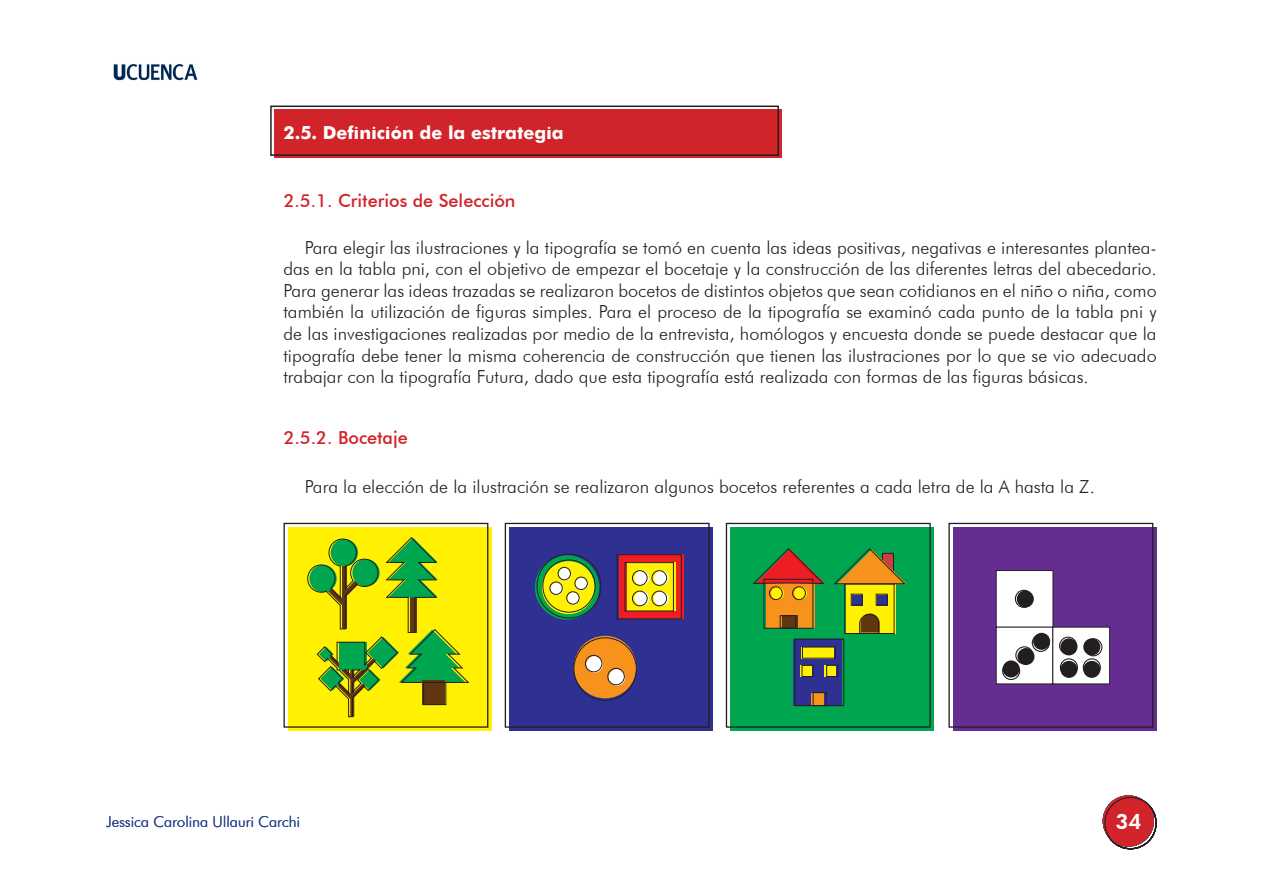
<style>
.page{position:relative;width:1263px;height:893px;background:#fff}
.page>*{position:absolute;margin:0;border:0;box-sizing:border-box;transform-origin:0 0}
.t1{font:800 21px "Futura BT";color:#fff}
.parrafos{font:300 18px/21.6px "Futura BT";color:#231f20;text-align:justify}
.Estilo_de_párrafo_1{font:500 18px "Futura BT";color:#d1232a}
.titulos_principales{font:700 18px "Futura";color:#fff}
.t2{font:300 15px "Futura BT";color:#253f8e}
</style>
<div class="page">
<div style="left:274px;top:109px;width:507px;height:49px;background:#d1232a"></div>
<div style="left:270px;top:106px;width:509px;height:50px;border:2px solid #231f20"></div>
<div style="left:288px;top:527px;width:204px;height:204px;background:#fff101"></div>
<div style="left:283px;top:523px;width:205px;height:205px;border:1px solid #231f20"></div>
<svg style="left:307px;top:537px;width:162px;height:180px"></svg>
<div style="left:422px;top:680px;width:23px;height:25px;background:#603711"></div>
<div style="left:423px;top:682px;width:23px;height:23px;border:1px solid #231f20"></div>
<div style="left:509px;top:527px;width:204px;height:204px;background:#2e3092"></div>
<div style="left:505px;top:523px;width:205px;height:205px;border:1px solid #231f20"></div>
<svg style="left:535px;top:555px;width:64px;height:65px"></svg>
<svg style="left:542px;top:561px;width:53px;height:53px;background:#eee304"></svg>
<div style="left:576px;top:578px;width:12px;height:12px;background:#fff;border-radius:50%"></div>
<div style="left:559px;top:568px;width:12px;height:12px;background:#fff;border-radius:50%"></div>
<div style="left:575px;top:577px;width:13px;height:13px;border:1px solid #231f20;border-radius:50%"></div>
<div style="left:558px;top:567px;width:13px;height:13px;border:1px solid #231f20;border-radius:50%"></div>
<svg style="left:567px;top:592px;width:13px;height:13px"></svg>
<div style="left:550px;top:583px;width:13px;height:12px;background:#fff;border-radius:50%"></div>
<div style="left:566px;top:591px;width:13px;height:13px;border:1px solid #231f20;border-radius:50%"></div>
<div style="left:550px;top:582px;width:13px;height:13px;border:1px solid #231f20;border-radius:50%"></div>
<div style="left:536px;top:554px;width:65px;height:64px;border:1px solid #231f20;border-radius:50%"></div>
<div style="left:542px;top:560px;width:53px;height:52px;border:1px solid #231f20;border-radius:50%"></div>
<div style="left:574px;top:636px;width:62px;height:62px;background:#f7931d;border-radius:50%"></div>
<div style="left:573px;top:637px;width:64px;height:64px;border:1px solid #231f20;border-radius:50%"></div>
<div style="left:609px;top:669px;width:16px;height:17px;background:#fff;border-radius:50%"></div>
<svg style="left:586px;top:656px;width:17px;height:17px"></svg>
<div style="left:607px;top:668px;width:18px;height:17px;border:1px solid #231f20;border-radius:50%"></div>
<div style="left:585px;top:655px;width:17px;height:17px;border:1px solid #231f20;border-radius:50%"></div>
<svg style="left:619px;top:555px;width:64px;height:64px"></svg>
<div style="left:627px;top:563px;width:48px;height:48px;background:#fff101"></div>
<svg style="left:634px;top:571px;width:15px;height:14px"></svg>
<div style="left:654px;top:571px;width:15px;height:14px;background:#fff;border-radius:50%"></div>
<svg style="left:634px;top:591px;width:15px;height:15px"></svg>
<svg style="left:654px;top:591px;width:15px;height:15px"></svg>
<div style="left:617px;top:554px;width:64px;height:65px;border:1px solid #231f20"></div>
<div style="left:625px;top:562px;width:49px;height:49px;border:1px solid #231f20"></div>
<div style="left:632px;top:570px;width:15px;height:16px;border:1px solid #231f20;border-radius:50%"></div>
<div style="left:652px;top:570px;width:15px;height:16px;border:1px solid #231f20;border-radius:50%"></div>
<div style="left:632px;top:591px;width:15px;height:15px;border:1px solid #231f20;border-radius:50%"></div>
<div style="left:652px;top:591px;width:15px;height:15px;border:1px solid #231f20;border-radius:50%"></div>
<div style="left:730px;top:527px;width:204px;height:204px;background:#00a54f"></div>
<div style="left:726px;top:523px;width:205px;height:205px;border:1px solid #231f20"></div>
<div style="left:765px;top:579px;width:49px;height:49px;background:#f7931d"></div>
<svg style="left:771px;top:587px;width:13px;height:13px"></svg>
<svg style="left:794px;top:587px;width:13px;height:13px"></svg>
<div style="left:782px;top:616px;width:15px;height:12px;background:#603711"></div>
<svg style="left:753px;top:548px;width:72px;height:36px"></svg>
<div style="left:769px;top:587px;width:13px;height:13px;border:1px solid #231f20;border-radius:50%"></div>
<div style="left:792px;top:587px;width:13px;height:13px;border:1px solid #231f20;border-radius:50%"></div>
<div style="left:780px;top:615px;width:16px;height:13px;border:1px solid #231f20"></div>
<div style="left:846px;top:584px;width:49px;height:49px;background:#fff101"></div>
<div style="left:844px;top:584px;width:50px;height:50px;border:1px solid #231f20"></div>
<svg style="left:834px;top:548px;width:73px;height:36px"></svg>
<div style="left:852px;top:595px;width:11px;height:11px;background:#2e3092"></div>
<svg style="left:877px;top:595px;width:11px;height:11px"></svg>
<svg style="left:859px;top:613px;width:21px;height:21px"></svg>
<div style="left:851px;top:594px;width:11px;height:11px;border:1px solid #231f20"></div>
<div style="left:793px;top:639px;width:49px;height:67px;background:#2e3092"></div>
<svg style="left:800px;top:665px;width:11px;height:11px"></svg>
<div style="left:825px;top:665px;width:11px;height:11px;background:#fff101"></div>
<div style="left:801px;top:647px;width:32px;height:11px;background:#fff101"></div>
<div style="left:811px;top:693px;width:13px;height:13px;background:#f7931d"></div>
<div style="left:795px;top:639px;width:49px;height:67px;border:1px solid #231f20"></div>
<div style="left:802px;top:665px;width:11px;height:12px;border:1px solid #231f20"></div>
<div style="left:826px;top:665px;width:12px;height:12px;border:1px solid #231f20"></div>
<div style="left:813px;top:692px;width:13px;height:14px;border:1px solid #231f20"></div>
<div style="left:953px;top:527px;width:204px;height:204px;background:#652d91"></div>
<div style="left:948px;top:523px;width:205px;height:205px;border:1px solid #231f20"></div>
<div style="left:996px;top:570px;width:57px;height:57px;background:#fff"></div>
<div style="left:996px;top:570px;width:57px;height:58px;border:1px solid #231f20"></div>
<div style="left:996px;top:627px;width:57px;height:57px;background:#fff"></div>
<div style="left:1053px;top:627px;width:56px;height:57px;background:#fff"></div>
<div style="left:1052px;top:627px;width:58px;height:57px;border:1px solid #231f20"></div>
<div style="left:1017px;top:648px;width:17px;height:17px;background:#231f20;border-radius:50%"></div>
<div style="left:1060px;top:638px;width:17px;height:17px;background:#231f20;border-radius:50%"></div>
<div style="left:1083px;top:638px;width:17px;height:17px;background:#231f20;border-radius:50%"></div>
<div style="left:1060px;top:661px;width:17px;height:17px;background:#231f20;border-radius:50%"></div>
<div style="left:1083px;top:661px;width:17px;height:17px;background:#231f20;border-radius:50%"></div>
<div style="left:1060px;top:658px;width:18px;height:18px;border:1px solid #231f20;border-radius:50%"></div>
<div style="left:1059px;top:637px;width:18px;height:18px;border:1px solid #231f20;border-radius:50%"></div>
<div style="left:1084px;top:638px;width:18px;height:18px;border:1px solid #231f20;border-radius:50%"></div>
<div style="left:1083px;top:658px;width:18px;height:18px;border:1px solid #231f20;border-radius:50%"></div>
<div style="left:1003px;top:660px;width:17px;height:17px;background:#231f20;border-radius:50%"></div>
<div style="left:1002px;top:662px;width:18px;height:18px;border:1px solid #231f20;border-radius:50%"></div>
<div style="left:1015px;top:646px;width:18px;height:18px;border:1px solid #231f20;border-radius:50%"></div>
<div style="left:1032px;top:634px;width:18px;height:18px;border:1px solid #231f20;border-radius:50%"></div>
<div style="left:1033px;top:633px;width:17px;height:17px;background:#231f20;border-radius:50%"></div>
<div style="left:1017px;top:590px;width:17px;height:17px;background:#231f20;border-radius:50%"></div>
<div style="left:1015px;top:590px;width:18px;height:18px;border:1px solid #231f20;border-radius:50%"></div>
<img style="left:113px;top:64px;width:85px;height:17px">
<div style="left:1103px;top:795px;width:51px;height:51px;background:#d1232a;border-radius:50%"></div>
<div style="left:1104px;top:797px;width:53px;height:52px;border:1px solid #231f20;border-radius:50%"></div>
<p class="titulos_principales" style="left:283px;top:119px;width:282px">2.5. Definición de la estrategia</p>
<p class="Estilo_de_párrafo_1" style="left:284px;top:189px;width:233px">2.5.1. Criterios de Selección</p>
<p class="parrafos" style="left:283px;top:236px;width:875px;text-indent:21px">Para elegir las ilustraciones y la tipografía se tomó en cuenta las ideas positivas, negativas e interesantes plantea&shy;das en la tabla pni, con el objetivo de empezar el bocetaje y la construcción de las diferentes letras del abecedario.<br>Para generar las ideas trazadas se realizaron bocetos de distintos objetos que sean cotidianos en el niño o niña, como también la utilización de figuras simples. Para el proceso de la tipografía se examinó cada punto de la tabla pni y de las investigaciones realizadas por medio de la entrevista, homólogos y encuesta donde se puede destacar que la tipografía debe tener la misma coherencia de construcción que tienen las ilustraciones por lo que se vio adecuado trabajar con la tipografía Futura, dado que esta tipografía está realizada con formas de las figuras básicas.</p>
<p class="Estilo_de_párrafo_1" style="left:284px;top:427px;width:126px">2.5.2. Bocetaje</p>
<p class="parrafos" style="left:305px;top:475px;width:791px">Para la elección de la ilustración se realizaron algunos bocetos referentes a cada letra de la A hasta la Z.</p>
<p class="t2" style="left:106px;top:812px;width:195px">Jessica Carolina Ullauri Carchi</p>
<p class="t1" style="left:1115px;top:809px;width:27px">34</p>
</div>
